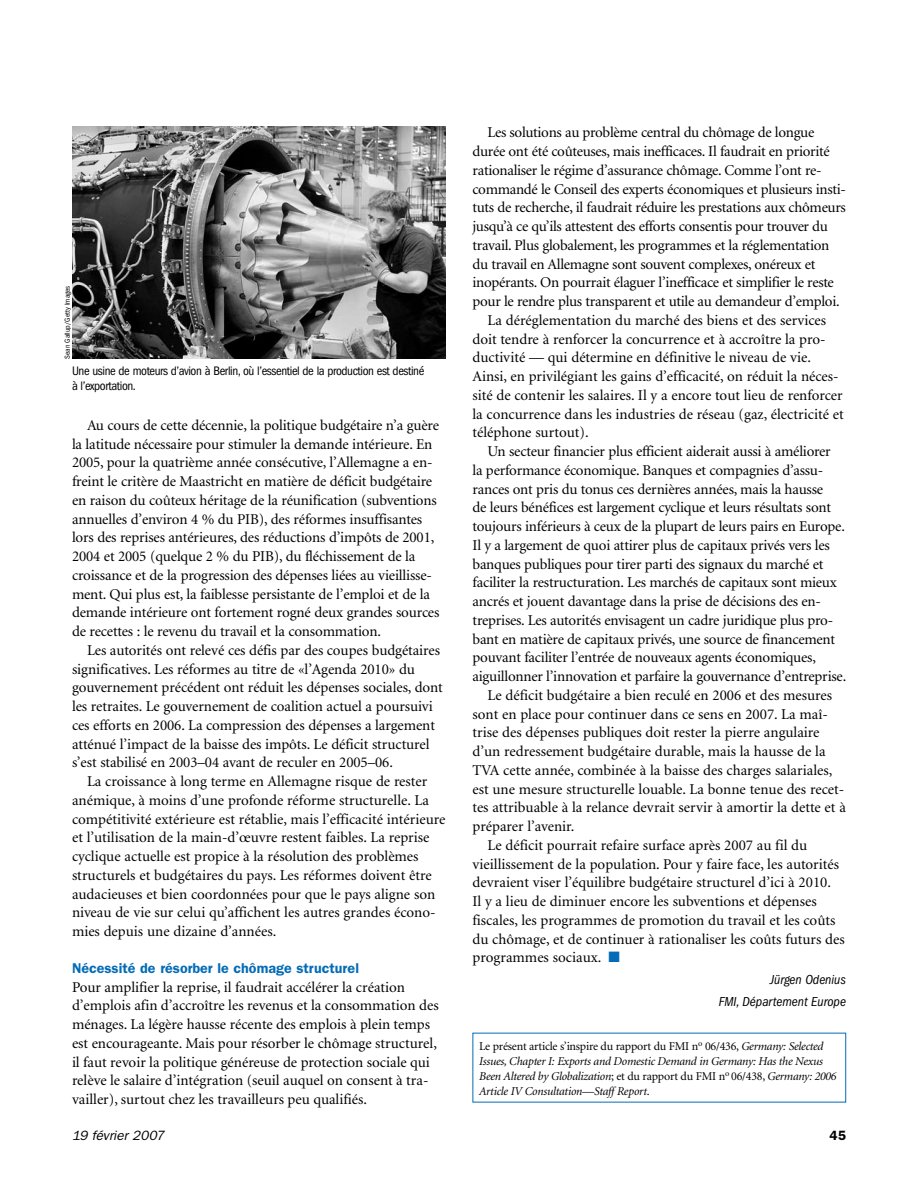
<style>
.page{position:relative;width:918px;height:1188px;background:#fff}
.page>*{position:absolute;margin:0;border:0;box-sizing:border-box;transform-origin:0 0}
.t1{font:15px/18.8px "Minion";letter-spacing:-.01em;color:#000}
.t2{font:600 14.25px "Franklin Gothic";color:#046cb6}
.t3{font:italic condensed 13.5px/21.8px "Franklin Gothic";color:#000;text-align:right}
.t4{font:italic 13.5px "Franklin Gothic";letter-spacing:.005em;color:#000}
.t5{font:600 13.5px "Franklin Gothic";color:#000}
.t6{font:condensed 12.75px/15px "Franklin Gothic";letter-spacing:-.03em;color:#000}
.t7{font:italic 12px/15px "Minion";letter-spacing:-.02em;color:#000}
.t8{font:condensed 7.5px "Franklin Gothic";color:#000}
.s1{color:#046cb6}
.s2{font-style:normal}
</style>
<div class="page">
<img style="left:72px;top:126px;width:374px;height:233px">
<p class="t8" style="left:63px;top:359px;width:75px;rotate:-90deg">Sean Gallup/Getty Images</p>
<p class="t6" style="left:72px;top:363px;width:354px">Une usine de moteurs d’avion à Berlin, où l’essentiel de la production est destiné à l’exportation.</p>
<p class="t1" style="left:72px;top:416px;width:369px;text-indent:15px">Au cours de cette décennie, la politique budgétaire n’a guère la latitude nécessaire pour stimuler la demande intérieure. En 2005, pour la quatrième année consécutive, l’Allemagne a en&shy;freint le critère de Maastricht en matière de déficit budgétaire en raison du coûteux héritage de la réunification (subventions annuelles d’environ 4 % du PIB), des réformes insuffisantes lors des reprises antérieures, des réductions d’impôts de 2001, 2004 et 2005 (quelque 2 % du PIB), du fléchissement de la croissance et de la progression des dépenses liées au vieillisse&shy;ment. Qui plus est, la faiblesse persistante de l’emploi et de la demande intérieure ont fortement rogné deux grandes sources de recettes : le revenu du travail et la consommation.</p>
<p class="t1" style="left:72px;top:641px;width:372px;text-indent:15px">Les autorités ont relevé ces défis par des coupes budgétaires significatives. Les réformes au titre de «l’Agenda 2010» du gouvernement précédent ont réduit les dépenses sociales, dont les retraites. Le gouvernement de coalition actuel a poursuivi ces efforts en 2006. La compression des dépenses a largement atténué l’impact de la baisse des impôts. Le déficit structurel s’est stabilisé en 2003–04 avant de reculer en 2005–06.</p>
<p class="t1" style="left:72px;top:772px;width:375px;text-indent:15px">La croissance à long terme en Allemagne risque de rester anémique, à moins d’une profonde réforme structurelle. La compétitivité extérieure est rétablie, mais l’efficacité intérieure et l’utilisation de la main-d’œuvre restent faibles. La reprise cyclique actuelle est propice à la résolution des problèmes structurels et budgétaires du pays. Les réformes doivent être audacieuses et bien coordonnées pour que le pays aligne son niveau de vie sur celui qu’affichent les autres grandes écono&shy;mies depuis une dizaine d’années.</p>
<p class="t2" style="left:72px;top:959px;width:289px">Nécessité de résorber le chômage structurel</p>
<p class="t1" style="left:72px;top:978px;width:368px">Pour amplifier la reprise, il faudrait accélérer la création d’emplois afin d’accroître les revenus et la consommation des ménages. La légère hausse récente des emplois à plein temps est encourageante. Mais pour résorber le chômage structurel, il faut revoir la politique généreuse de protection sociale qui relève le salaire d’intégration (seuil auquel on consent à tra&shy;vailler), surtout chez les travailleurs peu qualifiés.</p>
<p class="t1" style="left:488px;top:124px;width:328px">Les solutions au problème central du chômage de longue</p>
<p class="t1" style="left:472px;top:142px;width:359px">durée ont été coûteuses, mais inefficaces. Il faudrait en priorité</p>
<p class="t1" style="left:472px;top:161px;width:351px">rationaliser le régime d’assurance chômage. Comme l’ont re-</p>
<p class="t1" style="left:472px;top:180px;width:375px">commandé le Conseil des experts économiques et plusieurs insti-</p>
<p class="t1" style="left:472px;top:199px;width:375px">tuts de recherche, il faudrait réduire les prestations aux chômeurs</p>
<p class="t1" style="left:472px;top:217px;width:357px">jusqu’à ce qu’ils attestent des efforts consentis pour trouver du</p>
<p class="t1" style="left:472px;top:236px;width:358px">travail. Plus globalement, les programmes et la réglementation</p>
<p class="t1" style="left:472px;top:255px;width:344px">du travail en Allemagne sont souvent complexes, onéreux et</p>
<p class="t1" style="left:472px;top:274px;width:363px">inopérants. On pourrait élaguer l’inefficace et simplifier le reste</p>
<p class="t1" style="left:472px;top:292px;width:369px">pour le rendre plus transparent et utile au demandeur d’emploi.</p>
<p class="t1" style="left:488px;top:311px;width:340px">La déréglementation du marché des biens et des services</p>
<p class="t1" style="left:472px;top:330px;width:355px">doit tendre à renforcer la concurrence et à accroître la pro-</p>
<p class="t1" style="left:472px;top:349px;width:340px">ductivité — qui détermine en définitive le niveau de vie.</p>
<p class="t1" style="left:472px;top:367px;width:368px">Ainsi, en privilégiant les gains d’efficacité, on réduit la néces-</p>
<p class="t1" style="left:472px;top:386px;width:372px">sité de contenir les salaires. Il y a encore tout lieu de renforcer</p>
<p class="t1" style="left:472px;top:405px;width:373px">la concurrence dans les industries de réseau (gaz, électricité et</p>
<p class="t1" style="left:472px;top:424px;width:118px">téléphone surtout).</p>
<p class="t1" style="left:488px;top:442px;width:345px">Un secteur financier plus efficient aiderait aussi à améliorer</p>
<p class="t1" style="left:472px;top:461px;width:352px">la performance économique. Banques et compagnies d’assu-</p>
<p class="t1" style="left:472px;top:480px;width:352px">rances ont pris du tonus ces dernières années, mais la hausse</p>
<p class="t1" style="left:472px;top:499px;width:360px">de leurs bénéfices est largement cyclique et leurs résultats sont</p>
<p class="t1" style="left:472px;top:517px;width:374px">toujours inférieurs à ceux de la plupart de leurs pairs en Europe.</p>
<p class="t1" style="left:472px;top:536px;width:359px">Il y a largement de quoi attirer plus de capitaux privés vers les</p>
<p class="t1" style="left:472px;top:555px;width:353px">banques publiques pour tirer parti des signaux du marché et</p>
<p class="t1" style="left:472px;top:574px;width:366px">faciliter la restructuration. Les marchés de capitaux sont mieux</p>
<p class="t1" style="left:472px;top:592px;width:350px">ancrés et jouent davantage dans la prise de décisions des en-</p>
<p class="t1" style="left:472px;top:611px;width:362px">treprises. Les autorités envisagent un cadre juridique plus pro-</p>
<p class="t1" style="left:472px;top:630px;width:364px">bant en matière de capitaux privés, une source de financement</p>
<p class="t1" style="left:472px;top:649px;width:345px">pouvant faciliter l’entrée de nouveaux agents économiques,</p>
<p class="t1" style="left:472px;top:667px;width:375px">aiguillonner l’innovation et parfaire la gouvernance d’entreprise.</p>
<p class="t1" style="left:488px;top:686px;width:346px">Le déficit budgétaire a bien reculé en 2006 et des mesures</p>
<p class="t1" style="left:472px;top:705px;width:357px">sont en place pour continuer dans ce sens en 2007. La maî-</p>
<p class="t1" style="left:472px;top:724px;width:349px">trise des dépenses publiques doit rester la pierre angulaire</p>
<p class="t1" style="left:472px;top:742px;width:355px">d’un redressement budgétaire durable, mais la hausse de la</p>
<p class="t1" style="left:472px;top:761px;width:361px">TVA cette année, combinée à la baisse des charges salariales,</p>
<p class="t1" style="left:472px;top:780px;width:373px">est une mesure structurelle louable. La bonne tenue des recet-</p>
<p class="t1" style="left:472px;top:799px;width:375px">tes attribuable à la relance devrait servir à amortir la dette et à</p>
<p class="t1" style="left:472px;top:817px;width:104px">préparer l’avenir.</p>
<p class="t1" style="left:488px;top:836px;width:321px">Le déficit pourrait refaire surface après 2007 au fil du</p>
<p class="t1" style="left:472px;top:855px;width:368px">vieillissement de la population. Pour y faire face, les autorités</p>
<p class="t1" style="left:472px;top:874px;width:360px">devraient viser l’équilibre budgétaire structurel d’ici à 2010.</p>
<p class="t1" style="left:472px;top:892px;width:346px">Il y a lieu de diminuer encore les subventions et dépenses</p>
<p class="t1" style="left:472px;top:911px;width:364px">fiscales, les programmes de promotion du travail et les coûts</p>
<p class="t1" style="left:472px;top:930px;width:374px">du chômage, et de continuer à rationaliser les coûts futurs des</p>
<p class="t1" style="left:472px;top:949px;width:149px">programmes sociaux. <span class="s1">■</span></p>
<p class="t3" style="left:719px;top:969px;width:129px">Jürgen Odenius<br>FMI, Département Europe</p>
<p class="t7" style="left:479px;top:1039px;width:359px"><span class="s2">Le présent article s’inspire du rapport du FMI n</span><sup>o</sup> <span class="s2">06/436,</span> Germany: Selected Issues, Chapter I: Exports and Domestic Demand in Germany: Has the Nexus Been Altered by Globalization<span class="s2">; et du rapport du FMI n</span><sup>o</sup> <span class="s2">06/438,</span> Germany: 2006<br>Article IV Consultation—Staff Report<span class="s2">.</span></p>
<p class="t4" style="left:72px;top:1127px;width:94px">19 février 2007</p>
<p class="t5" style="left:830px;top:1127px;width:18px">45</p>
</div>
